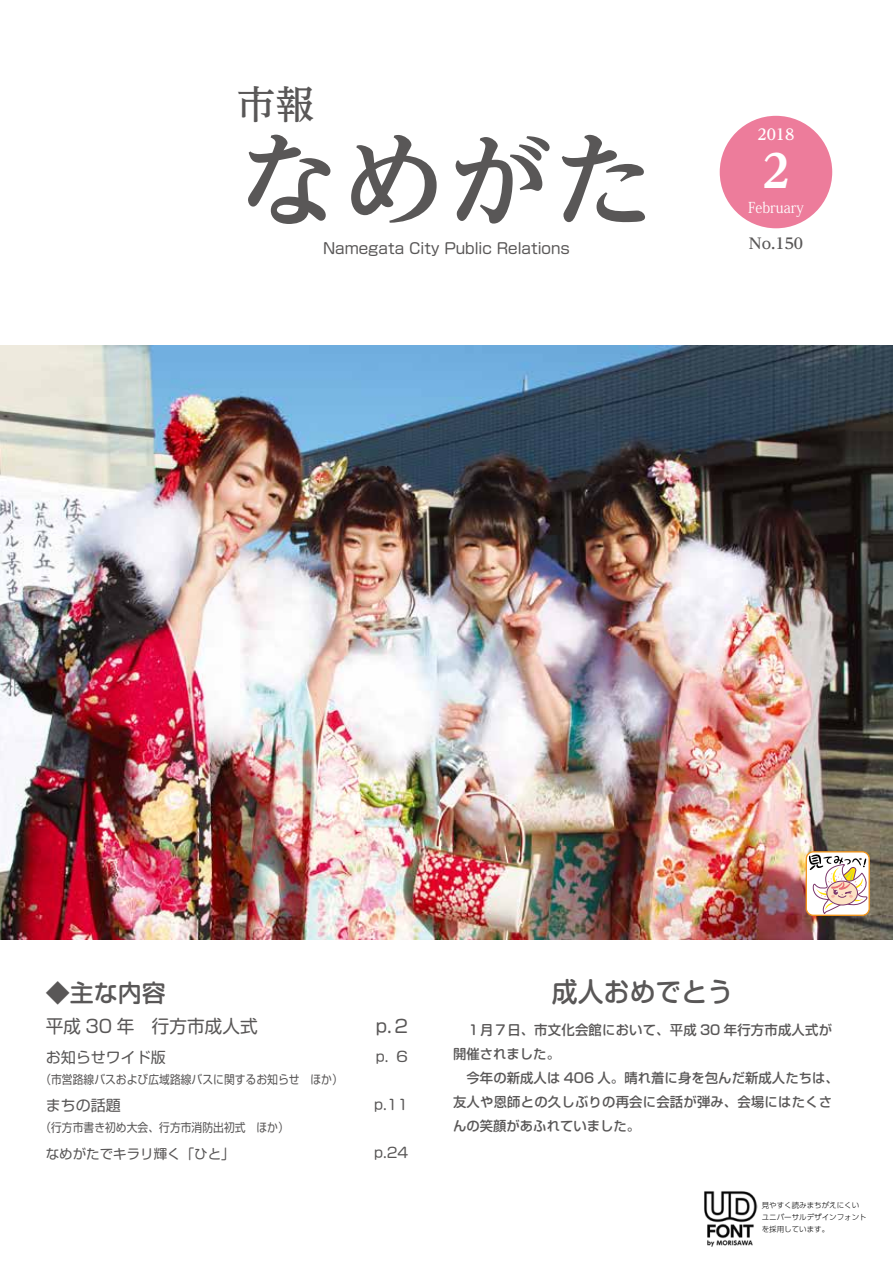
<style>
.page{position:relative;width:893px;height:1263px;background:#fff}
.page>*{position:absolute;margin:0;border:0;box-sizing:border-box;transform-origin:0 0}
.t1{font:700 105px "UD Reimin Pro";color:#595757}
.t2{font:800 45px "UD Reimin Pro";color:#fff}
.t3{font:500 39px "UD Reimin Pro";color:#595757}
.t4{font:500 27px "Soft Go Std";color:#595757;scale:.96 1}
.t5{font:500 24px "Soft Go Std";color:#595757}
.t6{font:18px "Soft Go Std";color:#595757}
.t7{font:15px "Soft Go Std";color:#595757}
.t8{font:15px "Koz Min Pr 6 N";color:#fff;scale:.92 1}
.t9{font:700 15px "UD Reimin Pro";color:#595757}
.t10{font:700 15px "UD Reimin Pro";color:#fff}
.t11{font:14.25px "Soft Go Std";color:#595757}
.t12{font:500 13.5px/24px "Soft Go Std";letter-spacing:.015em;color:#595757}
.t13{font:13.5px "Soft Go Std";color:#595757}
.t14{font:12px "Soft Go Std";color:#595757;scale:.9 1}
.t15{font:300 7.5px/12px "UD Shin Go Pro";color:#000}
</style>
<div class="page">
<img style="left:0;top:345px;width:893px;height:594px">
<div style="left:720px;top:116px;width:112px;height:112px;background:#ed7c9b;border-radius:50%"></div>
<img style="left:704px;top:1191px;width:53px;height:55px">
<div style="left:806px;top:852px;width:63px;height:63px;background:#fff;border-radius:7px"></div>
<div style="left:806px;top:851px;width:64px;height:65px;border:1px solid #f29419;border-radius:7px"></div>
<svg style="left:809px;top:854px;width:64px;height:60px"></svg>
<h3 class="t3" style="left:236px;top:73px;width:79px">市報</h3>
<h1 class="t1" style="left:236px;top:95px;width:422px">なめがた</h1>
<p class="t7" style="left:323px;top:237px;width:248px">Namegata City Public Relations</p>
<p class="t10" style="left:757px;top:122px;width:38px">2018</p>
<h2 class="t2" style="left:753px;top:134px;width:47px">２</h2>
<p class="t8" style="left:748px;top:199px;width:62px">February</p>
<p class="t9" style="left:749px;top:231px;width:56px">No.150</p>
<h3 class="t5" style="left:46px;top:976px;width:122px">◆主な内容</h3>
<h3 class="t6" style="left:46px;top:1013px;width:213px">平成 30 年　行方市成人式</h3>
<h3 class="t6" style="left:376px;top:1013px;width:34px">p.2</h3>
<p class="t7" style="left:46px;top:1047px;width:122px">お知らせワイド版</p>
<p class="t14" style="left:40px;top:1071px;width:337px">（市営路線バスおよび広域路線バスに関するお知らせ　ほか）</p>
<p class="t7" style="left:46px;top:1095px;width:77px">まちの話題</p>
<p class="t14" style="left:40px;top:1119px;width:277px">（行方市書き初め大会、行方市消防出初式　ほか）</p>
<p class="t13" style="left:46px;top:1144px;width:191px">なめがたでキラリ輝く「ひと」</p>
<p class="t11" style="left:376px;top:1047px;width:34px">p. 6</p>
<p class="t11" style="left:374px;top:1095px;width:36px">p.11</p>
<p class="t11" style="left:374px;top:1143px;width:36px">p.24</p>
<h3 class="t4" style="left:552px;top:972px;width:190px">成人おめでとう</h3>
<p class="t12" style="left:453px;top:1016px;width:387px">　１月７日、市文化会館において、平成 30 年行方市成人式が開催されました。<br>　今年の新成人は 406 人。晴れ着に身を包んだ新成人たちは、友人や恩師との久しぶりの再会に会話が弾み、会場にはたくさんの笑顔があふれていました。</p>
<p class="t15" style="left:762px;top:1199px;width:107px">見やすく読みまちがえにくいユニバーサルデザインフォントを採用しています。</p>
</div>
